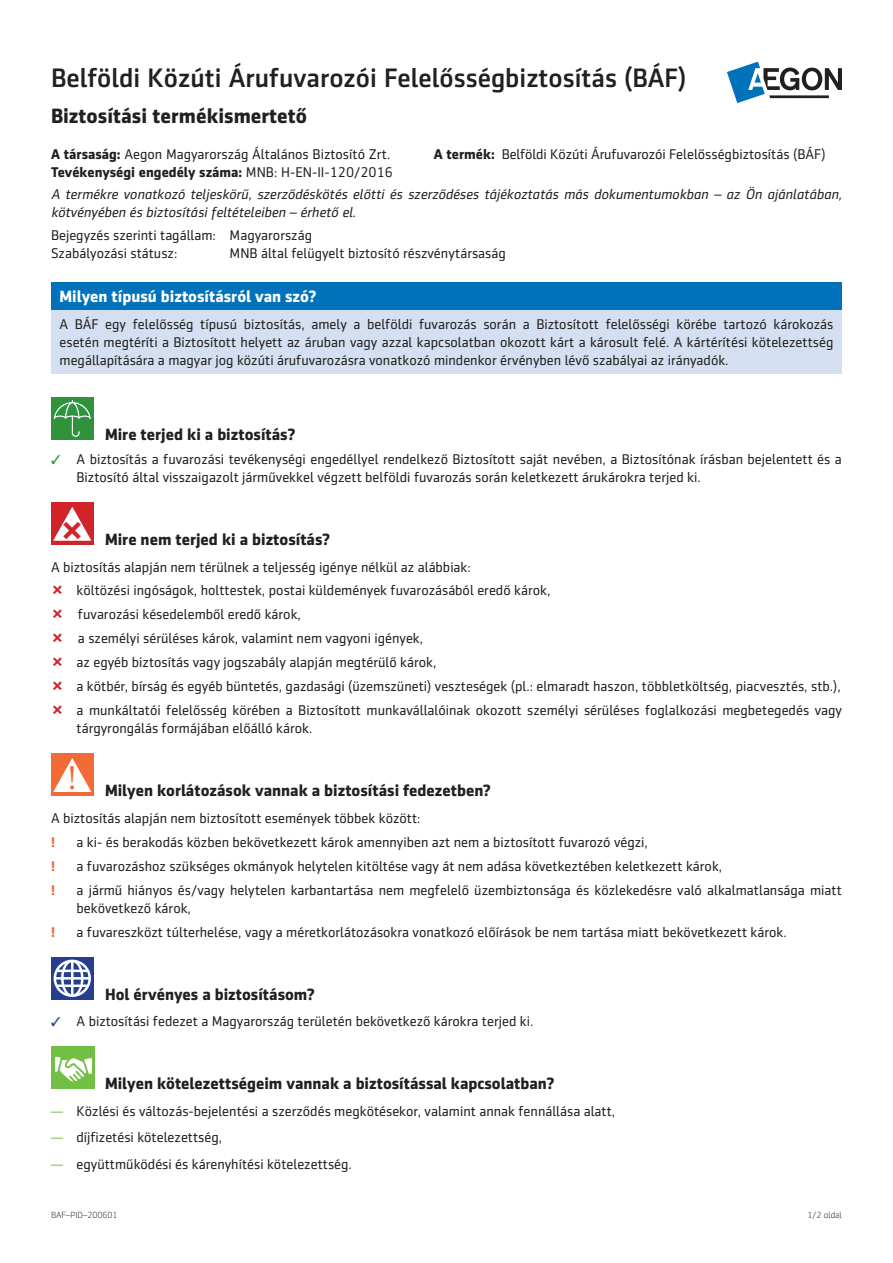
<style>
.page{position:relative;width:893px;height:1263px;background:#fff}
.page>*{position:absolute;margin:0;border:0;box-sizing:border-box;transform-origin:0 0}
.t1{font:500 27px "Sentico Sans DT";color:#231f20}
.t2{font:700 21px "Sentico Sans DT";color:#231f20}
.t3{font:700 16.5px "Sentico Sans DT";color:#231f20}
.t4{font:700 16.5px "Sentico Sans DT";color:#fff}
.t5{font:14.25px/24px "Sentico Sans DT";color:#231f20}
.t6{font:italic 14.25px/22.2px "Sentico Sans DT";color:#231f20}
.t7{font:700 14.25px "Sentico Sans DT";color:#f26b36}
.t8{font:300 9px "Sentico Sans DT";color:#231f20}
.s1{font-weight:700}
.s2{font-weight:700;font-style:normal}
.s3{font-style:normal}
.s4{color:#31923c}
.s5{color:#253f8e}
.s6{color:#71bf44}
</style>
<div class="page">
<div style="left:51px;top:282px;width:791px;height:28px;background:#0072bc"></div>
<div style="left:51px;top:310px;width:791px;height:64px;background:#d4e0f1"></div>
<div style="left:51px;top:397px;width:43px;height:43px;background:#31923c"></div>
<svg style="left:53px;top:399px;width:38px;height:38px"></svg>
<div style="left:51px;top:502px;width:43px;height:43px;background:#d1232a"></div>
<div style="left:51px;top:754px;width:43px;height:42px;background:#f26b36"></div>
<svg style="left:53px;top:758px;width:38px;height:34px"></svg>
<div style="left:51px;top:957px;width:43px;height:42px;background:#253f8e"></div>
<svg style="left:54px;top:960px;width:37px;height:37px"></svg>
<div style="left:53px;top:1046px;width:42px;height:43px;background:#71bf44"></div>
<svg style="left:55px;top:1057px;width:37px;height:25px"></svg>
<hr style="left:51px;top:1046px;width:3px;height:43px;background:#71bf44">
<svg style="left:727px;top:62px;width:115px;height:41px"></svg>
<svg style="left:53px;top:507px;width:38px;height:34px"></svg>
<h1 class="t1" style="left:51px;top:63px;width:637px">Belföldi Közúti Árufuvarozói Felelősségbiztosítás (BÁF)</h1>
<h2 class="t2" style="left:51px;top:104px;width:257px">Biztosítási termékismertető</h2>
<p class="t5" style="left:51px;top:142px;width:341px"><span class="s1">A társaság:</span> Aegon Magyarország Általános Biztosító Zrt.</p>
<p class="t5" style="left:434px;top:142px;width:393px"><span class="s1">A termék:</span> Belföldi Közúti Árufuvarozói Felelősségbiztosítás (BÁF)</p>
<p class="t6" style="left:51px;top:161px;width:792px"><span class="s2">Tevékenységi engedély száma:</span> <span class="s3">MNB: H-EN-II-120/2016<br></span>A termékre vonatkozó teljeskörű, szerződéskötés előtti és szerződéses tájékoztatás más dokumentumokban – az Ön ajánlatában,</p>
<p class="t6" style="left:51px;top:202px;width:306px">kötvényében és biztosítási feltételeiben – érhető el.</p>
<p class="t5" style="left:51px;top:226px;width:263px;line-height:18px">Bejegyzés szerinti tagállam: Magyarország<br>Szabályozási státusz:</p>
<p class="t5" style="left:230px;top:241px;width:278px">MNB által felügyelt biztosító részvénytársaság</p>
<p class="t4" style="left:60px;top:287px;width:258px">Milyen típusú biztosításról van szó?</p>
<p class="t5" style="left:60px;top:315px;width:775px;line-height:18px;text-align:justify">A BÁF egy felelősség típusú biztosítás, amely a belföldi fuvarozás során a Biztosított felelősségi körébe tartozó károkozás esetén megtéríti a Biztosított helyett az áruban vagy azzal kapcsolatban okozott kárt a károsult felé. A kártérítési kötelezettség megállapítására a magyar jog közúti árufuvarozásra vonatkozó mindenkor érvényben lévő szabályai az irányadók.</p>
<p class="t3" style="left:105px;top:424px;width:192px">Mire terjed ki a biztosítás?</p>
<p class="t5" style="left:77px;top:450px;width:767px;line-height:18px;text-indent:-26px"><span class="s4">✓</span> A biztosítás a fuvarozási tevékenységi engedéllyel rendelkező Biztosított saját nevében, a Biztosítónak írásban bejelentett és a<br>Biztosító által visszaigazolt járművekkel végzett belföldi fuvarozás során keletkezett árukárokra terjed ki.</p>
<p class="t3" style="left:105px;top:530px;width:227px">Mire nem terjed ki a biztosítás?</p>
<p class="t5" style="left:77px;top:555px;width:767px;text-indent:-26px">A biztosítás alapján nem térülnek a teljesség igénye nélkül az alábbiak:<br>költözési ingóságok, holttestek, postai küldemények fuvarozásából eredő károk,<br>fuvarozási késedelemből eredő károk,<br>a személyi sérüléses károk, valamint nem vagyoni igények,<br>az egyéb biztosítás vagy jogszabály alapján megtérülő károk,<br>a kötbér, bírság és egyéb büntetés, gazdasági (üzemszüneti) veszteségek (pl.: elmaradt haszon, többletköltség, piacvesztés, stb.), a munkáltatói felelősség körében a Biztosított munkavállalóinak okozott személyi sérüléses foglalkozási megbetegedés vagy</p>
<p class="t5" style="left:77px;top:716px;width:237px">tárgyrongálás formájában előálló károk.</p>
<p class="t3" style="left:68px;top:781px;width:425px"><sup>!</sup> Milyen korlátozások vannak a biztosítási fedezetben?</p>
<p class="t5" style="left:51px;top:806px;width:371px">A biztosítás alapján nem biztosított események többek között:</p>
<p class="t7" style="left:51px;top:834px;width:6px">!</p>
<p class="t5" style="left:77px;top:830px;width:573px">a ki- és berakodás közben bekövetkezett károk amennyiben azt nem a biztosított fuvarozó végzi,</p>
<p class="t7" style="left:51px;top:857px;width:6px">!</p>
<p class="t5" style="left:77px;top:854px;width:647px">a fuvarozáshoz szükséges okmányok helytelen kitöltése vagy át nem adása következtében keletkezett károk,</p>
<p class="t7" style="left:51px;top:881px;width:6px">!</p>
<p class="t5" style="left:77px;top:881px;width:767px;line-height:18px">a jármű hiányos és/vagy helytelen karbantartása nem megfelelő üzembiztonsága és közlekedésre való alkalmatlansága miatt bekövetkező károk,</p>
<p class="t7" style="left:51px;top:923px;width:6px">!</p>
<p class="t5" style="left:77px;top:920px;width:712px">a fuvareszközt túlterhelése, vagy a méretkorlátozásokra vonatkozó előírások be nem tartása miatt bekövetkezett károk.</p>
<p class="t3" style="left:105px;top:984px;width:211px">Hol érvényes a biztosításom?</p>
<p class="t5" style="left:51px;top:1009px;width:484px"><span class="s5">✓</span> A biztosítási fedezet a Magyarország területén bekövetkező károkra terjed ki.</p>
<p class="t3" style="left:105px;top:1074px;width:451px">Milyen kötelezettségeim vannak a biztosítással kapcsolatban?</p>
<p class="t5" style="left:51px;top:1099px;width:566px"><span class="s6">—</span> Közlési és változás-bejelentési a szerződés megkötésekor, valamint annak fennállása alatt,</p>
<p class="t5" style="left:51px;top:1125px;width:173px"><span class="s6">—</span> díjfizetési kötelezettség,</p>
<p class="t5" style="left:51px;top:1152px;width:302px"><span class="s6">—</span> együttműködési és kárenyhítési kötelezettség.</p>
<p class="t8" style="left:51px;top:1210px;width:68px">BAF–PID–200601</p>
<p class="t8" style="left:807px;top:1210px;width:36px">1/2 oldal</p>
</div>
